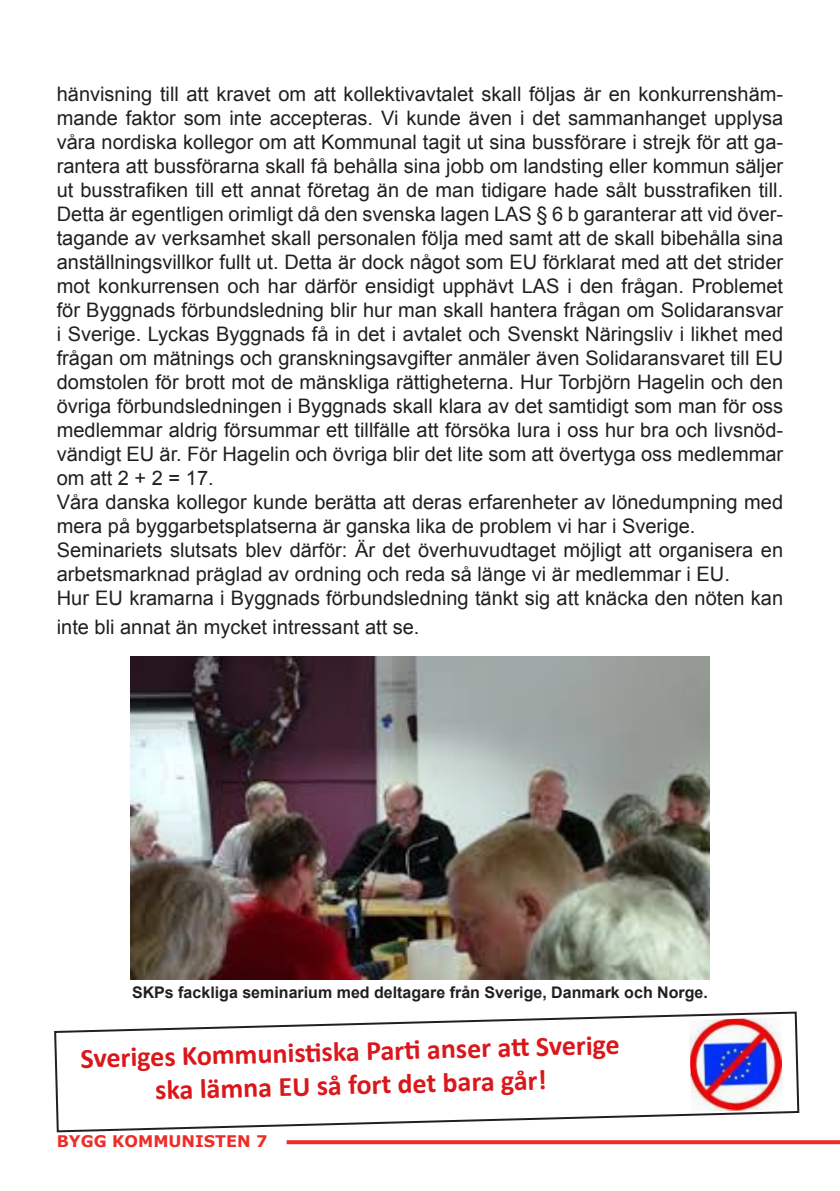
<style>
.page{position:relative;width:840px;height:1191px;background:#fff}
.page>*{position:absolute;margin:0;border:0;box-sizing:border-box;transform-origin:0 0}
.t1{font:700 28px/33.6px "Calibri";color:#da171b;text-align:center}
.t2{font:20px/24px "Arial";color:#231f20}
.t3{font:700 16px "Arial";color:#231f20}
.t4{font:700 16px "Verdana";color:#ee2d29}
</style>
<div class="page">
<svg style="left:286px;top:1140px;width:553px;height:4px;background:#ee3733"></svg>
<img style="left:131px;top:656px;width:577px;height:323px">
<svg style="left:54px;top:1011px;width:745px;height:122px"></svg>
<p class="t2" style="left:57px;top:82px;width:727px;text-align:justify">hänvisning till att kravet om att kollektivavtalet skall följas är en konkurrenshäm&shy;mande faktor som inte accepteras. Vi kunde även i det sammanhanget upplysa våra nordiska kollegor om att Kommunal tagit ut sina bussförare i strejk för att ga&shy;rantera att bussförarna skall få behålla sina jobb om landsting eller kommun säljer ut busstrafiken till ett annat företag än de man tidigare hade sålt busstrafiken till.<br>Detta är egentligen orimligt då den svenska lagen LAS § 6 b garanterar att vid över&shy;tagande av verksamhet skall personalen följa med samt att de skall bibehålla sina anställningsvillkor fullt ut. Detta är dock något som EU förklarat med att det strider mot konkurrensen och har därför ensidigt upphävt LAS i den frågan. Problemet för Byggnads förbundsledning blir hur man skall hantera frågan om Solidaransvar i Sverige. Lyckas Byggnads få in det i avtalet och Svenskt Näringsliv i likhet med frågan om mätnings och granskningsavgifter anmäler även Solidaransvaret till EU domstolen för brott mot de mänskliga rättigheterna. Hur Torbjörn Hagelin och den övriga förbundsledningen i Byggnads skall klara av det samtidigt som man för oss medlemmar aldrig försummar ett tillfälle att försöka lura i oss hur bra och livsnöd&shy;vändigt EU är. För Hagelin och övriga blir det lite som att övertyga oss medlemmar om att 2 + 2 = 17.</p>
<p class="t2" style="left:57px;top:490px;width:727px">Våra danska kollegor kunde berätta att deras erfarenheter av lönedumpning med mera på byggarbetsplatserna är ganska lika de problem vi har i Sverige.</p>
<p class="t2" style="left:57px;top:538px;width:727px">Seminariets slutsats blev därför: Är det överhuvudtaget möjligt att organisera en arbetsmarknad präglad av ordning och reda så länge vi är medlemmar i EU.</p>
<p class="t2" style="left:57px;top:584px;width:727px;line-height:28.8px">Hur EU kramarna i Byggnads förbundsledning tänkt sig att knäcka den nöten kan inte bli annat än mycket intressant att se.</p>
<p class="t3" style="left:132px;top:982px;width:577px">SKPs fackliga seminarium med deltagare från Sverige, Danmark och Norge.</p>
<p class="t1" style="left:80px;top:1042px;width:540px;rotate:-2deg">Sveriges Kommunisti ska Parti anser att Sverige ska lämna EU så fort det bara går!</p>
<p class="t4" style="left:57px;top:1130px;width:212px">BYGG KOMMUNISTEN 7</p>
</div>
